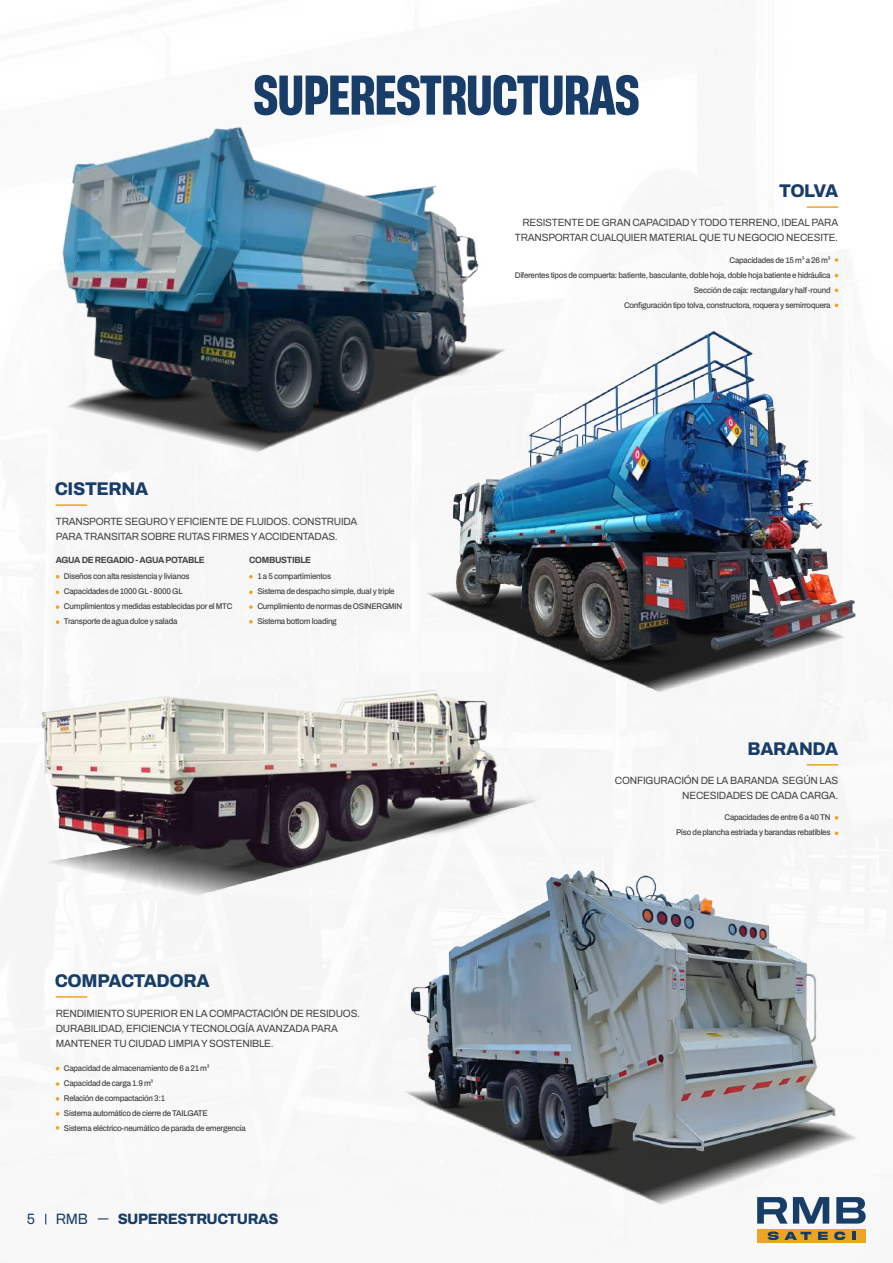
<style>
.page{position:relative;width:893px;height:1263px;background:#f9f9f9}
.page>*{position:absolute;margin:0;border:0;box-sizing:border-box;transform-origin:0 0}
.t1{font:700 52.5px "Heading Now Trial 56";letter-spacing:-.01em;color:#183d68}
.t2{font:800 18.45px "Archivo";letter-spacing:-.02em;color:#183d68;scale:.96 1}
.t3{font:800 15px "Archivo";letter-spacing:-.03em;color:#183d68;scale:.96 1}
.t4{font:15px "Archivo";color:#183d68;scale:.96 1}
.t5{font:10.5px/15px "Archivo";letter-spacing:-.02em;color:#424242;text-align:right;scale:.96 1}
.t6{font:700 9px "Archivo";letter-spacing:-.03em;color:#424242;scale:.96 1}
.t7{font:500 8.25px/15px "Archivo";letter-spacing:-.03em;color:#424242;scale:.96 1}
</style>
<div class="page">
<img style="left:41px;top:576px;width:457px;height:422px">
<img style="left:315px;top:782px;width:546px;height:442px">
<img style="left:336px;top:290px;width:520px;height:447px">
<img style="left:55px;top:127px;width:498px;height:396px">
<hr style="left:56px;top:504px;width:31px;height:2px;background:#eba425">
<hr style="left:807px;top:206px;width:31px;height:2px;background:#eba425">
<svg style="left:835px;top:258px;width:3px;height:4px"></svg>
<hr style="left:807px;top:764px;width:31px;height:1px;background:#eba425">
<svg style="left:835px;top:831px;width:3px;height:4px"></svg>
<svg style="left:56px;top:590px;width:3px;height:4px"></svg>
<svg style="left:56px;top:605px;width:3px;height:4px"></svg>
<svg style="left:56px;top:620px;width:3px;height:4px"></svg>
<hr style="left:56px;top:996px;width:31px;height:2px;background:#eba425">
<svg style="left:56px;top:1082px;width:3px;height:4px"></svg>
<svg style="left:56px;top:1097px;width:3px;height:4px"></svg>
<svg style="left:56px;top:1112px;width:3px;height:4px"></svg>
<svg style="left:56px;top:1126px;width:3px;height:4px"></svg>
<svg style="left:249px;top:575px;width:4px;height:3px"></svg>
<svg style="left:249px;top:590px;width:4px;height:4px"></svg>
<svg style="left:249px;top:605px;width:4px;height:4px"></svg>
<svg style="left:249px;top:620px;width:4px;height:4px"></svg>
<svg style="left:757px;top:1197px;width:72px;height:26px"></svg>
<svg style="left:836px;top:1197px;width:30px;height:26px"></svg>
<div style="left:757px;top:1229px;width:109px;height:14px;background:#eba425"></div>
<svg style="left:768px;top:1231px;width:43px;height:9px"></svg>
<svg style="left:818px;top:1232px;width:10px;height:8px"></svg>
<svg style="left:834px;top:1231px;width:11px;height:9px"></svg>
<svg style="left:852px;top:1232px;width:3px;height:8px"></svg>
<h1 class="t1" style="left:253px;top:57px;width:388px">SUPERESTRUCTURAS</h1>
<h2 class="t2" style="left:779px;top:176px;width:63px">TOLVA</h2>
<h2 class="t2" style="left:55px;top:474px;width:99px">CISTERNA</h2>
<p class="t5" style="left:56px;top:514px;width:316px;text-align:left">TRANSPORTE SEGURO Y EFICIENTE DE FLUIDOS. CONSTRUIDA<br>PARA TRANSITAR SOBRE RUTAS FIRMES Y ACCIDENTADAS.</p>
<p class="t6" style="left:56px;top:553px;width:157px">AGUA DE REGADIO - AGUA POTABLE</p>
<p class="t7" style="left:64px;top:569px;width:177px">Diseños con alta resistencia y livianos Capacidades de 1000 GL - 8000 GL Cumplimientos y medidas establecidas por el MTC Transporte de agua dulce y salada</p>
<p class="t6" style="left:249px;top:553px;width:66px">COMBUSTIBLE</p>
<p class="t7" style="left:257px;top:569px;width:152px">1 a 5 compartimientos<br>Sistema de despacho simple, dual y triple<br>Cumplimiento de normas de OSINERGMIN<br>Sistema bottom loading</p>
<h2 class="t2" style="left:55px;top:966px;width:163px">COMPACTADORA</h2>
<p class="t5" style="left:56px;top:1006px;width:318px;text-align:left">RENDIMIENTO SUPERIOR EN LA COMPACTACIÓN DE RESIDUOS.<br>DURABILIDAD, EFICIENCIA Y TECNOLOGÍA AVANZADA PARA<br>MANTENER TU CIUDAD LIMPIA Y SOSTENIBLE.</p>
<p class="t7" style="left:64px;top:1061px;width:191px">Capacidad de almacenamiento de 6 a 21 m³<br>Capacidad de carga 1.9 m³<br>Relación de compactación 3:1<br>Sistema automático de cierre de TAILGATE<br>Sistema eléctrico-neumático de parada de emergencia</p>
<h3 class="t4" style="left:27px;top:1208px;width:10px">5</h3>
<h3 class="t4" style="left:56px;top:1208px;width:35px">RMB</h3>
<h3 class="t3" style="left:118px;top:1208px;width:169px">SUPERESTRUCTURAS</h3>
<p class="t5" style="left:515px;top:215px;width:338px">RESISTENTE DE GRAN CAPACIDAD Y TODO TERRENO, IDEAL PARA<br>TRANSPORTAR CUALQUIER MATERIAL QUE TU NEGOCIO NECESITE.</p>
<p class="t7" style="left:515px;top:252px;width:330px;text-align:right">Capacidades de 15 m³ a 26 m³<br>Diferentes tipos de compuerta: batiente, basculante, doble hoja, doble hoja batiente e hidráulica Sección de caja: rectangular y half -round<br>Configuración tipo tolva, constructora, roquera y semirroquera</p>
<h2 class="t2" style="left:748px;top:734px;width:96px">BARANDA</h2>
<p class="t5" style="left:615px;top:773px;width:234px">CONFIGURACIÓN DE LA BARANDA SEGÚN LAS<br>NECESIDADES DE CADA CARGA.</p>
<p class="t7" style="left:676px;top:810px;width:162px;text-align:right">Capacidades de entre 6 a 40 TN<br>Piso de plancha estriada y barandas rebatibles</p>
</div>
